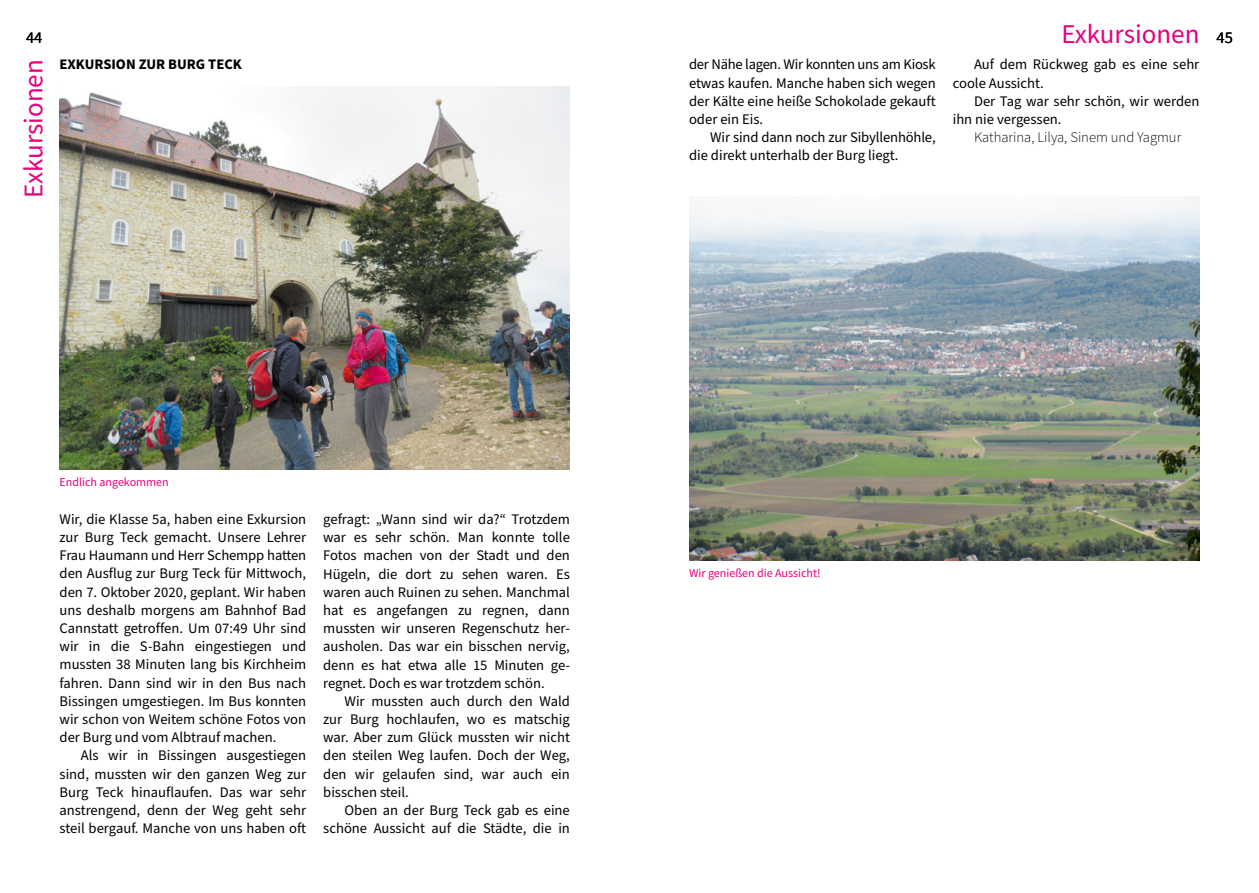
<style>
.page{position:relative;width:1259px;height:893px;background:#fff}
.page>*{position:absolute;margin:0;border:0;box-sizing:border-box;transform-origin:0 0}
.t1{font:27px "Source Sans Pro";color:#e6007d}
.t2{font:16.5px "Source Sans Pro";color:#000}
.t3{font:14.7px/18.1px "Source Sans Pro";color:#000;text-align:justify}
.t4{font:300 14.7px "Source Sans Pro";color:#000}
.t5{font:700 14.7px "Source Sans Pro";color:#000}
.t6{font:12px "Source Sans Pro";color:#e6007d}
.s1{font-size:16.5px;color:#000}
</style>
<div class="page">
<img style="left:60px;top:87px;width:510px;height:382px">
<img style="left:689px;top:197px;width:510px;height:363px">
<p class="t2" style="left:26px;top:26px;width:18px">44</p>
<h1 class="t1" style="left:1061px;top:16px;width:173px">Exkursionen <span class="s1">45</span></h1>
<h1 class="t1" style="left:16px;top:197px;width:139px;rotate:-90deg">Exkursionen</h1>
<p class="t3" style="left:952px;top:56px;width:248px;text-indent:21px">Auf dem Rückweg gab es eine sehr coole Aussicht.</p>
<p class="t3" style="left:952px;top:92px;width:248px;text-indent:21px">Der Tag war sehr schön, wir werden ihn nie vergessen.</p>
<p class="t4" style="left:974px;top:127px;width:209px">Katharina, Lilya, Sinem und Yagmur</p>
<p class="t3" style="left:689px;top:56px;width:248px">der Nähe lagen. Wir konnten uns am Kiosk etwas kaufen. Manche haben sich wegen der Kälte eine heiße Schokolade gekauft oder ein Eis.</p>
<p class="t3" style="left:689px;top:129px;width:248px;text-indent:21px">Wir sind dann noch zur Sibyllenhöhle, die direkt unterhalb der Burg liegt.</p>
<p class="t5" style="left:60px;top:55px;width:184px">EXKURSION ZUR BURG TECK</p>
<p class="t6" style="left:60px;top:474px;width:111px">Endlich angekommen</p>
<p class="t3" style="left:60px;top:510px;width:248px">Wir, die Klasse 5a, haben eine Exkursion zur Burg Teck gemacht. Unsere Lehrer Frau Haumann und Herr Schempp hatten den Ausflug zur Burg Teck für Mittwoch, den 7. Oktober 2020, geplant. Wir haben uns deshalb morgens am Bahnhof Bad Cannstatt getroffen. Um 07:49 Uhr sind wir in die S-Bahn eingestiegen und mussten 38 Minuten lang bis Kirchheim fahren. Dann sind wir in den Bus nach Bissingen umgestiegen. Im Bus konnten wir schon von Weitem schöne Fotos von der Burg und vom Albtrauf machen.</p>
<p class="t3" style="left:60px;top:747px;width:248px;text-indent:21px">Als wir in Bissingen ausgestiegen sind, mussten wir den ganzen Weg zur Burg Teck hinauflaufen. Das war sehr anstrengend, denn der Weg geht sehr steil bergauf. Manche von uns haben oft</p>
<p class="t3" style="left:323px;top:510px;width:248px">gefragt: „Wann sind wir da?“ Trotzdem war es sehr schön. Man konnte tolle Fotos machen von der Stadt und den Hügeln, die dort zu sehen waren. Es waren auch Ruinen zu sehen. Manchmal hat es angefangen zu regnen, dann mussten wir unseren Regenschutz her&shy;ausholen. Das war ein bisschen nervig, denn es hat etwa alle 15 Minuten ge&shy;regnet. Doch es war trotzdem schön.</p>
<p class="t3" style="left:323px;top:692px;width:248px;text-indent:21px">Wir mussten auch durch den Wald zur Burg hochlaufen, wo es matschig war. Aber zum Glück mussten wir nicht den steilen Weg laufen. Doch der Weg, den wir gelaufen sind, war auch ein bisschen steil.</p>
<p class="t3" style="left:323px;top:802px;width:248px;text-align:right">Oben an der Burg Teck gab es eine schöne Aussicht auf die Städte, die in</p>
<p class="t6" style="left:689px;top:565px;width:133px">Wir genießen die Aussicht!</p>
</div>
